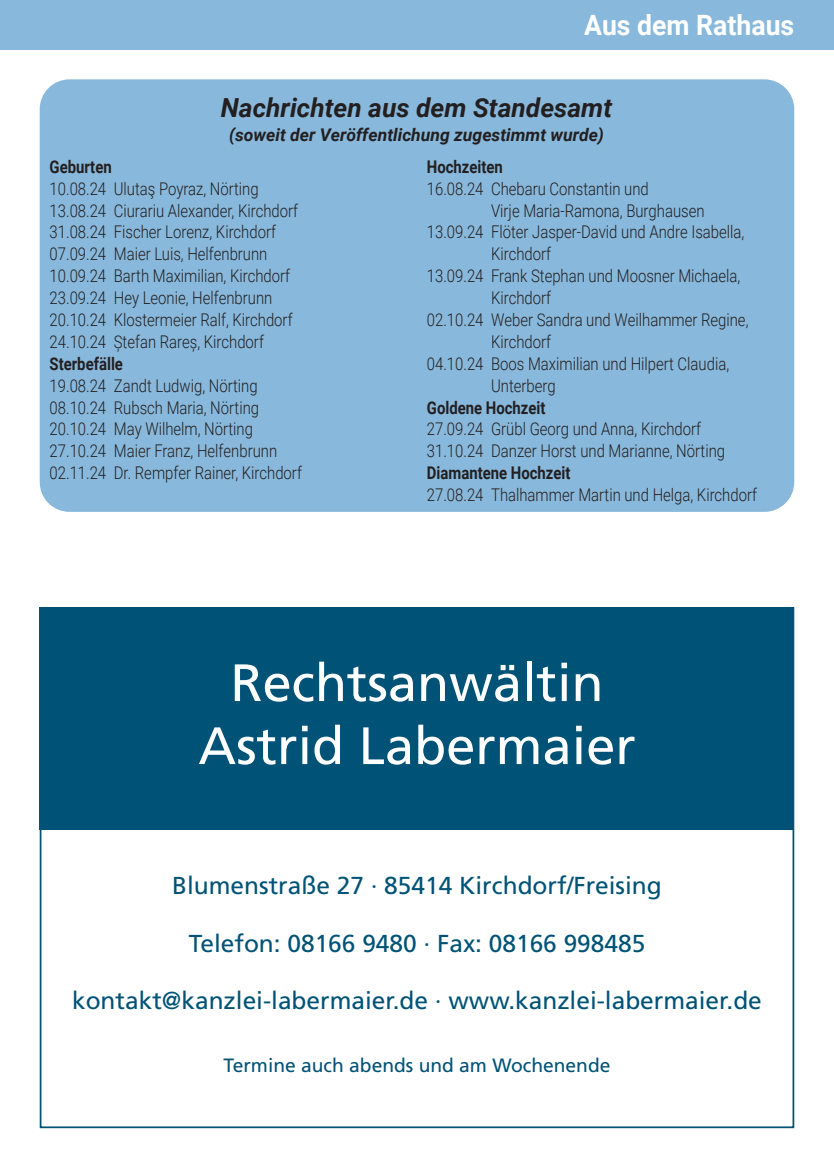
<style>
.page{position:relative;width:834px;height:1166px;background:#fff}
.page>*{position:absolute;margin:0;border:0;box-sizing:border-box;transform-origin:0 0}
.t1{font:52.5px/63px "Frutiger";color:#fff;text-align:center}
.t2{font:700 28px "Roboto";color:#fff;scale:.95 1}
.t3{font:italic 700 26.25px "Roboto";color:#231f20}
.t4{font:24.5px "Frutiger";color:#005376}
.t5{font:19.25px "Frutiger";color:#005376}
.t6{font:300 17.5px/21.9px "Roboto";color:#231f20;scale:.85 1}
.t7{font:700 17.5px "Roboto";color:#231f20;scale:.85 1}
.t8{font:italic 700 17.5px "Roboto";color:#231f20}
</style>
<div class="page">
<div style="left:0;top:0;width:833px;height:50px;background:#88b8db"></div>
<div style="left:40px;top:79px;width:754px;height:433px;background:#88b8db;border-radius:30px"></div>
<div style="left:40px;top:607px;width:754px;height:222px;background:#005376"></div>
<h2 class="t2" style="left:584px;top:6px;width:222px">Aus dem Rathaus</h2>
<h3 class="t3" style="left:221px;top:89px;width:393px">Nachrichten aus dem Standesamt</h3>
<p class="t8" style="left:229px;top:123px;width:376px">(soweit der Veröffentlichung zugestimmt wurde)</p>
<p class="t7" style="left:50px;top:154px;width:75px">Geburten</p>
<p class="t6" style="left:50px;top:177px;width:294px">10.08.24 Ulutaş Poyraz, Nörting 13.08.24 Ciurariu Alexander, Kirchdorf 31.08.24 Fischer Lorenz, Kirchdorf 07.09.24 Maier Luis, Helfenbrunn 10.09.24 Barth Maximilian, Kirchdorf 23.09.24 Hey Leonie, Helfenbrunn 20.10.24 Klostermeier Ralf, Kirchdorf 24.10.24 Ștefan Rareș, Kirchdorf</p>
<p class="t7" style="left:50px;top:351px;width:88px">Sterbefälle</p>
<p class="t6" style="left:50px;top:374px;width:298px">19.08.24 Zandt Ludwig, Nörting 08.10.24 Rubsch Maria, Nörting 20.10.24 May Wilhelm, Nörting 27.10.24 Maier Franz, Helfenbrunn 02.11.24 Dr. Rempfer Rainer, Kirchdorf</p>
<p class="t7" style="left:427px;top:154px;width:91px">Hochzeiten</p>
<p class="t6" style="left:427px;top:177px;width:262px">16.08.24 Chebaru Constantin und</p>
<p class="t6" style="left:491px;top:199px;width:253px">Virje Maria-Ramona, Burghausen</p>
<p class="t6" style="left:427px;top:221px;width:375px">13.09.24 Flöter Jasper-David und Andre Isabella,</p>
<p class="t6" style="left:491px;top:242px;width:72px">Kirchdorf</p>
<p class="t6" style="left:427px;top:264px;width:370px">13.09.24 Frank Stephan und Moosner Michaela,</p>
<p class="t6" style="left:491px;top:286px;width:72px">Kirchdorf</p>
<p class="t6" style="left:427px;top:308px;width:380px">02.10.24 Weber Sandra und Weilhammer Regine,</p>
<p class="t6" style="left:491px;top:330px;width:72px">Kirchdorf</p>
<p class="t6" style="left:427px;top:352px;width:357px">04.10.24 Boos Maximilian und Hilpert Claudia,</p>
<p class="t6" style="left:491px;top:374px;width:77px">Unterberg</p>
<p class="t7" style="left:427px;top:395px;width:141px">Goldene Hochzeit</p>
<p class="t6" style="left:427px;top:417px;width:352px">27.09.24 Grübl Georg und Anna, Kirchdorf<br>31.10.24 Danzer Horst und Marianne, Nörting</p>
<p class="t7" style="left:427px;top:461px;width:170px">Diamantene Hochzeit</p>
<p class="t6" style="left:427px;top:483px;width:390px">27.08.24 Thalhammer Martin und Helga, Kirchdorf</p>
<h1 class="t1" style="left:198px;top:651px;width:439px">Rechtsanwältin<br>Astrid Labermaier</h1>
<h3 class="t4" style="left:172px;top:871px;width:491px">Blumenstraße 27 · 85414 Kirchdorf/Freising</h3>
<h3 class="t4" style="left:189px;top:929px;width:458px">Telefon: 08166 9480 · Fax: 08166 998485</h3>
<h3 class="t4" style="left:72px;top:986px;width:691px">kontakt@kanzlei-labermaier.de · www.kanzlei-labermaier.de</h3>
<p class="t5" style="left:223px;top:1054px;width:388px">Termine auch abends und am Wochenende</p>
</div>
